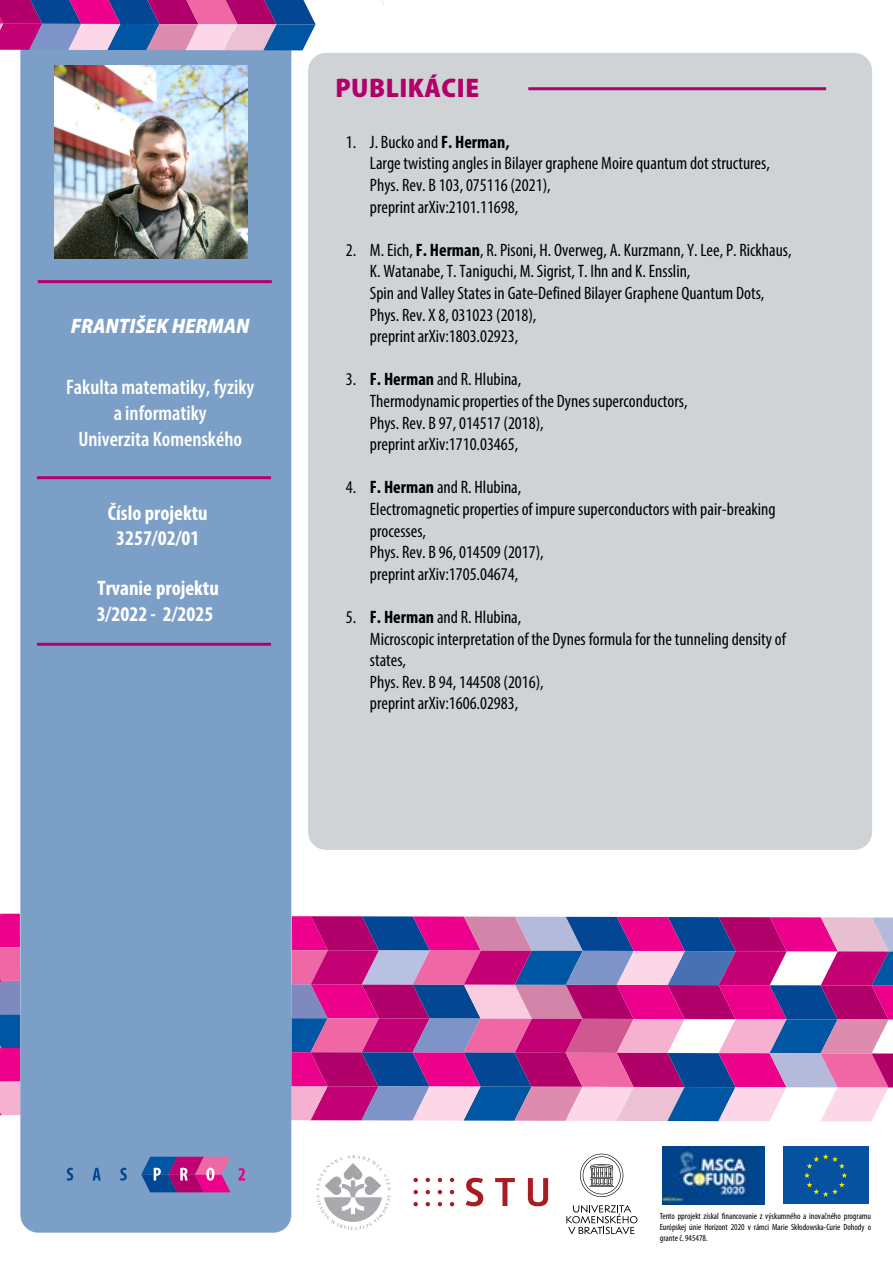
<style>
.page{position:relative;width:893px;height:1263px;background:#fff}
.page>*{position:absolute;margin:0;border:0;box-sizing:border-box;transform-origin:0 0}
.t1{font:900 semi-condensed 27px "Myriad Pro";letter-spacing:.02em;color:#b10069}
.t2{font:600 condensed 21px/26.4px "Myriad Pro";color:#fff;text-align:center}
.t3{font:700 condensed 21px/25.2px "Myriad Pro";color:#fff;text-align:center}
.t4{font:italic 900 semi-condensed 21px "Myriad Pro";color:#fff}
.t5{font:condensed 18px/21.6px "Myriad Pro";color:#000}
.t6{font:condensed 9px/10.8px "Myriad Pro";color:#000;text-align:justify}
.s1{font-weight:700}
</style>
<div class="page">
<svg style="left:291px;top:916px;width:602px;height:205px;background:#ad5ca5"></svg>
<svg style="left:0;top:914px;width:20px;height:201px;background:#b454a8"></svg>
<div style="left:20px;top:32px;width:271px;height:1201px;background:#7c9fc7;border-radius:18px"></div>
<hr style="left:37px;top:643px;width:234px;height:3px;background:#b10069">
<svg style="left:413px;top:1190px;width:5px;height:4px"></svg>
<svg style="left:413px;top:1202px;width:5px;height:4px"></svg>
<svg style="left:426px;top:1190px;width:4px;height:4px"></svg>
<svg style="left:426px;top:1202px;width:4px;height:4px"></svg>
<svg style="left:438px;top:1190px;width:4px;height:4px"></svg>
<svg style="left:413px;top:1178px;width:5px;height:4px"></svg>
<svg style="left:426px;top:1178px;width:4px;height:4px"></svg>
<svg style="left:438px;top:1178px;width:4px;height:4px"></svg>
<svg style="left:438px;top:1202px;width:4px;height:4px"></svg>
<svg style="left:450px;top:1190px;width:4px;height:4px"></svg>
<svg style="left:450px;top:1202px;width:4px;height:4px"></svg>
<svg style="left:450px;top:1178px;width:4px;height:4px"></svg>
<svg style="left:466px;top:1178px;width:17px;height:28px"></svg>
<svg style="left:495px;top:1178px;width:20px;height:28px"></svg>
<svg style="left:528px;top:1178px;width:20px;height:28px"></svg>
<svg style="left:316px;top:1155px;width:75px;height:75px"></svg>
<div style="left:783px;top:1147px;width:85px;height:57px;background:#0651a0"></div>
<svg style="left:804px;top:1154px;width:43px;height:43px"></svg>
<hr style="left:38px;top:280px;width:234px;height:3px;background:#b10069">
<hr style="left:37px;top:476px;width:234px;height:3px;background:#b10069">
<svg style="left:238px;top:1168px;width:7px;height:12px"></svg>
<svg style="left:141px;top:1157px;width:89px;height:35px;background:#924498"></svg>
<svg style="left:67px;top:1168px;width:60px;height:13px"></svg>
<div style="left:308px;top:53px;width:564px;height:797px;background:#d0d3d6;border-radius:18px"></div>
<hr style="left:528px;top:87px;width:298px;height:3px;background:#b10069">
<svg style="left:580px;top:1154px;width:43px;height:43px"></svg>
<svg style="left:566px;top:1205px;width:71px;height:29px"></svg>
<img style="left:663px;top:1147px;width:102px;height:57px">
<svg style="left:0;top:0;width:316px;height:50px;background:#935fa4"></svg>
<img style="left:54px;top:65px;width:193px;height:193px">
<p class="t4" style="left:71px;top:312px;width:180px">FRANTIŠEK HERMAN</p>
<p class="t2" style="left:66px;top:373px;width:190px">Fakulta matematiky, fyziky a informatiky<br>Univerzita Komenského</p>
<p class="t3" style="left:108px;top:500px;width:101px">Číslo projektu<br>3257/02/01</p>
<p class="t3" style="left:97px;top:575px;width:124px;text-align:left">Trvanie projektu<br>3/2022 - 2/2025</p>
<h1 class="t1" style="left:335px;top:73px;width:145px">PUBLIKÁCIE</h1>
<p class="t5" style="left:370px;top:131px;width:401px;text-indent:-24px">1. J. Bucko and <span class="s1">F. Herman,<br></span>Large twisting angles in Bilayer graphene Moire quantum dot structures, Phys. Rev. B 103, 075116 (2021),<br>preprint arXiv:2101.11698,</p>
<p class="t5" style="left:370px;top:239px;width:423px;text-indent:-24px">2. M. Eich, <span class="s1">F. Herman</span>, R. Pisoni, H. Overweg, A. Kurzmann, Y. Lee, P. Rickhaus, K. Watanabe, T. Taniguchi, M. Sigrist, T. Ihn and K. Ensslin,<br>Spin and Valley States in Gate-Defined Bilayer Graphene Quantum Dots, Phys. Rev. X 8, 031023 (2018),<br>preprint arXiv:1803.02923,</p>
<p class="t5" style="left:370px;top:368px;width:319px;text-indent:-24px">3. <span class="s1">F. Herman</span> and R. Hlubina,<br>Thermodynamic properties of the Dynes superconductors, Phys. Rev. B 97, 014517 (2018),<br>preprint arXiv:1710.03465,</p>
<p class="t5" style="left:370px;top:476px;width:407px;text-indent:-24px">4. <span class="s1">F. Herman</span> and R. Hlubina,<br>Electromagnetic properties of impure superconductors with pair-breaking processes,<br>Phys. Rev. B 96, 014509 (2017),<br>preprint arXiv:1705.04674,</p>
<p class="t5" style="left:370px;top:606px;width:417px;text-indent:-24px">5. <span class="s1">F. Herman</span> and R. Hlubina,<br>Microscopic interpretation of the Dynes formula for the tunneling density of states,<br>Phys. Rev. B 94, 144508 (2016),<br>preprint arXiv:1606.02983,</p>
<p class="t6" style="left:660px;top:1211px;width:213px">Tento pprojekt získal financovanie z výskumného a inovačného programu Európskej únie Horizont 2020 v rámci Marie Skłodowska-Curie Dohody o grante č. 945478.</p>
</div>
